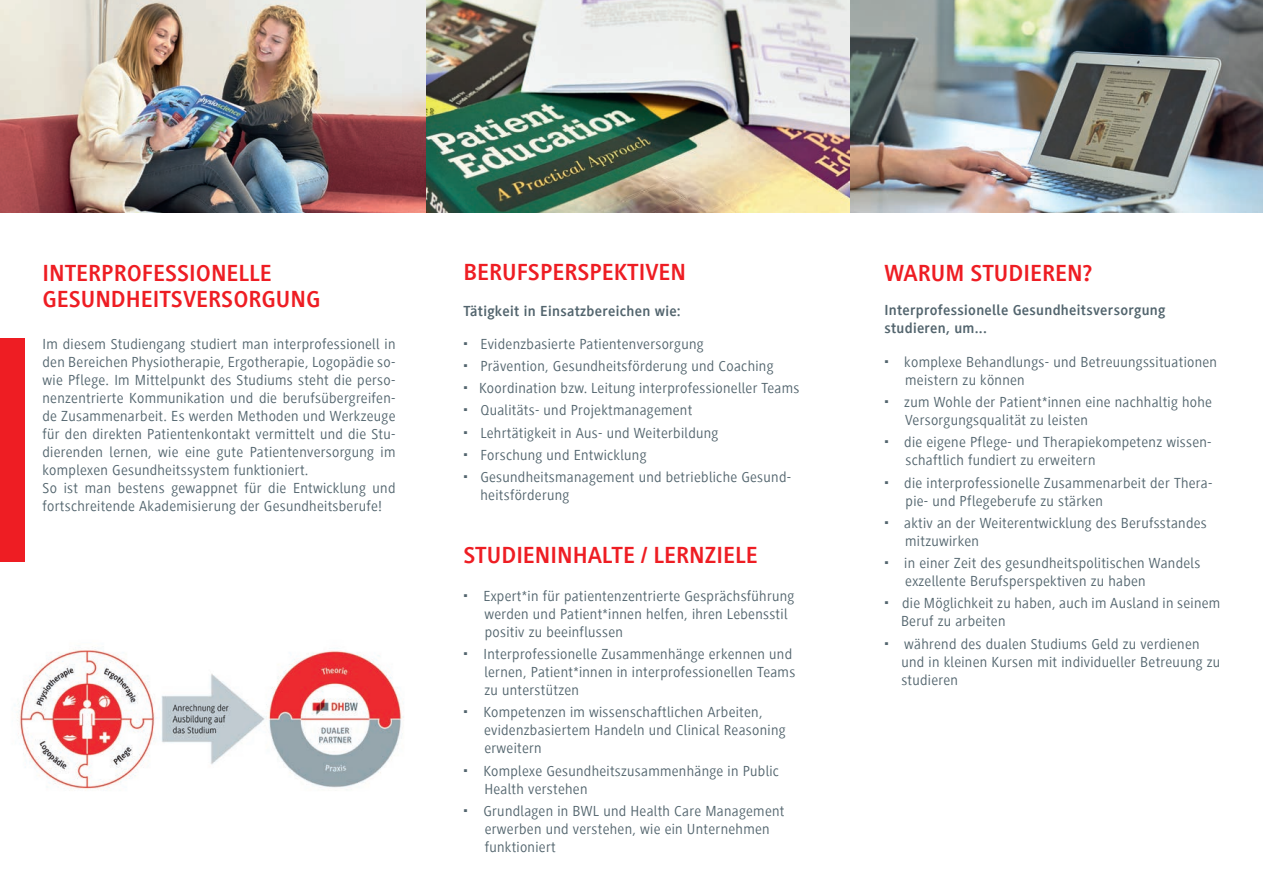
<style>
.page{position:relative;width:1263px;height:893px;background:#fff}
.page>*{position:absolute;margin:0;border:0;box-sizing:border-box;transform-origin:0 0}
.t1{font:700 24px/25.5px "Generis Sans Com";color:#ee1d23}
.t2{font:15px/18px "Generis Sans Com";letter-spacing:.02em;color:#53656e}
.t3{font:700 15px/18px "Generis Sans Com";letter-spacing:.02em;color:#53656e}
</style>
<div class="page">
<img style="left:0;top:0;width:1263px;height:212px">
<div style="left:0;top:338px;width:24px;height:223px;background:#ee1d23"></div>
<img style="left:14px;top:648px;width:390px;height:143px">
<h1 class="t1" style="left:43px;top:261px;width:279px">INTERPROFESSIONELLE<br>GESUNDHEITSVERSORGUNG</h1>
<p class="t2" style="left:43px;top:335px;width:354px">Im diesem Studiengang studiert man interprofessionell in den Bereichen Physiotherapie, Ergotherapie, Logopädie so&shy;wie Pflege. Im Mittelpunkt des Studiums steht die perso&shy;nenzentrierte Kommunikation und die berufsübergreifen&shy;de Zusammenarbeit. Es werden Methoden und Werkzeuge für den direkten Patientenkontakt vermittelt und die Stu&shy;dierenden lernen, wie eine gute Patientenversorgung im komplexen Gesundheitssystem funktioniert.<br>So ist man bestens gewappnet für die Entwicklung und fortschreitende Akademisierung der Gesundheitsberufe!</p>
<h1 class="t1" style="left:463px;top:260px;width:224px">BERUFSPERSPEKTIVEN</h1>
<h1 class="t1" style="left:884px;top:260px;width:210px">WARUM STUDIEREN?</h1>
<p class="t3" style="left:463px;top:303px;width:219px">Tätigkeit in Einsatzbereichen wie:</p>
<p class="t3" style="left:884px;top:301px;width:283px">Interprofessionelle Gesundheitsversorgung studieren, um...</p>
<p class="t2" style="left:479px;top:333px;width:322px;line-height:22.2px">Evidenzbasierte Patientenversorgung<br>Prävention, Gesundheitsförderung und Coaching Koordination bzw. Leitung interprofessioneller Teams Qualitäts- und Projektmanagement<br>Lehrtätigkeit in Aus- und Weiterbildung<br>Forschung und Entwicklung Gesundheitsmanagement und betriebliche Gesund-</p>
<p class="t2" style="left:480px;top:486px;width:90px">heitsförderung</p>
<h1 class="t1" style="left:463px;top:543px;width:296px">STUDIENINHALTE / LERNZIELE</h1>
<p class="t2" style="left:483px;top:587px;width:312px">Expert*in für patientenzentrierte Gesprächsführung werden und Patient*innen helfen, ihren Lebensstil positiv zu beeinflussen</p>
<p class="t2" style="left:483px;top:645px;width:313px">Interprofessionelle Zusammenhänge erkennen und lernen, Patient*innen in interprofessionellen Teams zu unterstützen</p>
<p class="t2" style="left:483px;top:703px;width:304px">Kompetenzen im wissenschaftlichen Arbeiten, evidenzbasiertem Handeln und Clinical Reasoning erweitern</p>
<p class="t2" style="left:483px;top:762px;width:297px">Komplexe Gesundheitszusammenhänge in Public<br>Health verstehen</p>
<p class="t2" style="left:483px;top:802px;width:302px">Grundlagen in BWL und Health Care Management erwerben und verstehen, wie ein Unternehmen funktioniert</p>
<p class="t2" style="left:904px;top:353px;width:314px">komplexe Behandlungs- und Betreuungssituationen meistern zu können</p>
<p class="t2" style="left:904px;top:393px;width:309px">zum Wohle der Patient*innen eine nachhaltig hohe<br>Versorgungsqualität zu leisten</p>
<p class="t2" style="left:904px;top:434px;width:309px">die eigene Pflege- und Therapiekompetenz wissen&shy;schaftlich fundiert zu erweitern</p>
<p class="t2" style="left:904px;top:474px;width:310px">die interprofessionelle Zusammenarbeit der Thera&shy;pie- und Pflegeberufe zu stärken</p>
<p class="t2" style="left:904px;top:514px;width:304px">aktiv an der Weiterentwicklung des Berufsstandes mitzuwirken</p>
<p class="t2" style="left:904px;top:554px;width:297px">in einer Zeit des gesundheitspolitischen Wandels exzellente Berufsperspektiven zu haben</p>
<p class="t2" style="left:901px;top:594px;width:321px">die Möglichkeit zu haben, auch im Ausland in seinem<br>Beruf zu arbeiten</p>
<p class="t2" style="left:901px;top:635px;width:320px">während des dualen Studiums Geld zu verdienen und in kleinen Kursen mit individueller Betreuung zu studieren</p>
</div>
